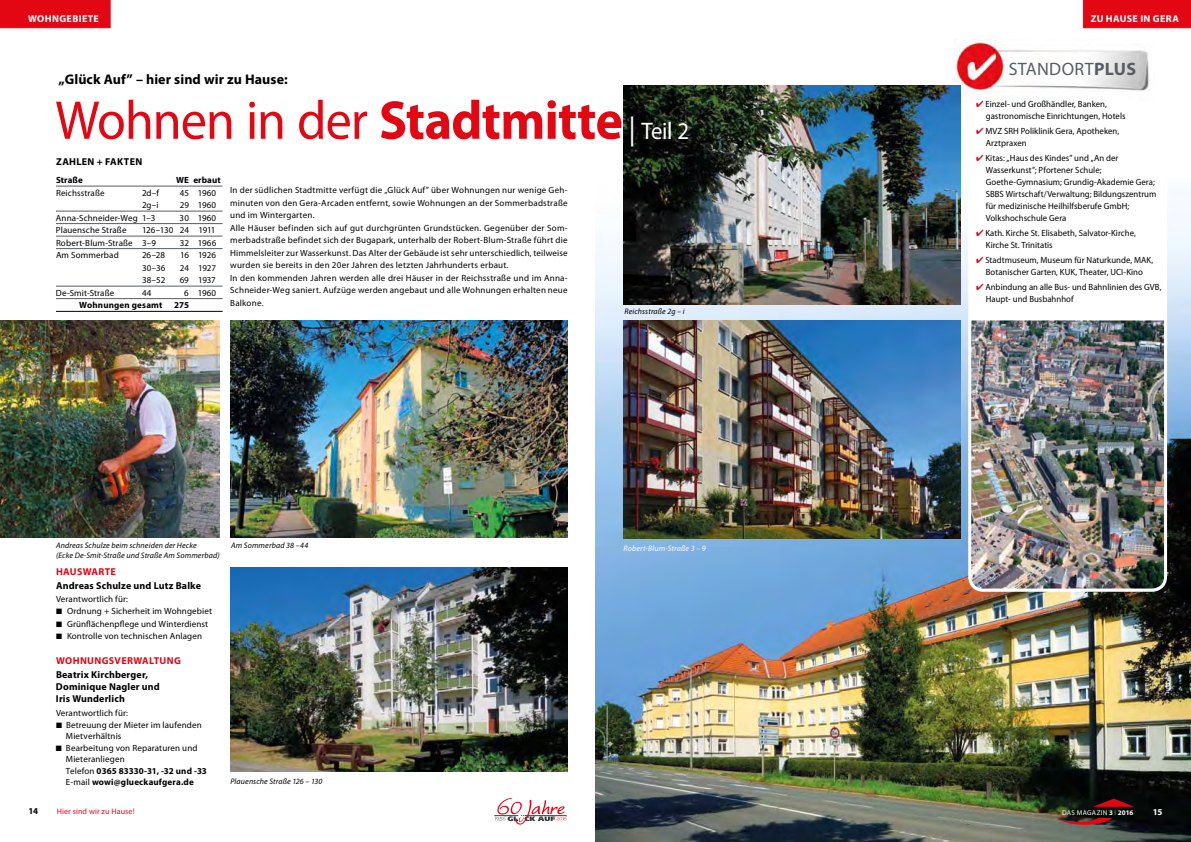
<style>
.page{position:relative;width:1191px;height:842px;background:#fff}
.page>*{position:absolute;margin:0;border:0;box-sizing:border-box;transform-origin:0 0}
.t1{font:55px "Myriad Pro";letter-spacing:-.02em;color:#e30613;scale:.95 1}
.t2{font:18px "Myriad Pro";letter-spacing:.02em;color:#585d63}
.t3{font:700 14px "Myriad Pro";letter-spacing:.005em;color:#000}
.t4{font:700 10px/12px "Myriad Pro";letter-spacing:.015em;color:#000}
.t5{font:700 10px "Myriad Pro";letter-spacing:.03em;color:#e30613}
.t6{font:700 10px "Myriad Pro";letter-spacing:.04em;color:#fff}
.t7{font:9px/12.5px "Myriad Pro";letter-spacing:.015em;color:#000}
.t8{font:700 9px/12.2px "Myriad Pro";letter-spacing:.01em;color:#000}
.t9{font:700 9px "Myriad Pro";color:#fff}
.t10{font:italic 8px/9.6px "Myriad Pro";letter-spacing:.015em;color:#000}
.t11{font:italic 8px "Myriad Pro";letter-spacing:.015em;color:#fff}
.t12{font:8px "Myriad Pro";letter-spacing:.02em;color:#e30613}
.t13{font:7px "Myriad Pro";letter-spacing:.045em;color:#fff}
.s1{font-weight:700}
.s2{font-size:30px;color:#fff}
.s3{font-size:24px;color:#fff}
.s4{font-family:"European Pi Three"}
.s5{font-weight:400}
.s6{color:#e30613}
.s7{font-weight:300}
</style>
<div class="page">
<div style="left:1082px;top:0;width:109px;height:28px;background:#e30613"></div>
<div style="left:0;top:0;width:111px;height:28px;background:#e30613"></div>
<svg style="left:494px;top:798px;width:73px;height:26px"></svg>
<img style="left:230px;top:320px;width:337px;height:217px">
<img style="left:595px;top:178px;width:596px;height:664px">
<svg style="left:966px;top:178px;width:202px;height:415px"></svg>
<img style="left:954px;top:39px;width:196px;height:63px">
<img style="left:624px;top:320px;width:336px;height:219px">
<img style="left:230px;top:567px;width:337px;height:204px">
<img style="left:624px;top:86px;width:336px;height:218px">
<hr style="left:56px;top:186px;width:167px;height:1px;background:#585d63">
<hr style="left:56px;top:211px;width:167px;height:1px;background:#585d63">
<hr style="left:56px;top:223px;width:167px;height:1px;background:#585d63">
<hr style="left:56px;top:236px;width:167px;height:1px;background:#585d63">
<hr style="left:56px;top:248px;width:167px;height:1px;background:#585d63">
<hr style="left:56px;top:286px;width:167px;height:1px;background:#585d63">
<hr style="left:56px;top:298px;width:167px;height:1px;background:#585d63">
<hr style="left:56px;top:311px;width:167px;height:1px;background:#000">
<svg style="left:1057px;top:818px;width:55px;height:7px"></svg>
<svg style="left:1093px;top:798px;width:41px;height:9px"></svg>
<img style="left:971px;top:320px;width:193px;height:268px">
<img style="left:0;top:320px;width:220px;height:217px">
<p class="t6" style="left:28px;top:12px;width:72px">wohngebiete</p>
<p class="t6" style="left:1090px;top:12px;width:90px">zu Hause in Gera</p>
<h3 class="t3" style="left:58px;top:70px;width:231px">„Glück Auf” – hier sind wir zu Hause:</h3>
<h1 class="t1" style="left:55px;top:86px;width:668px">Wohnen in der <span class="s1">Stadtmitte</span> <span class="s2">|</span> <span class="s3">Teil 2</span></h1>
<p class="t4" style="left:56px;top:155px;width:88px">Zahlen + Fakten</p>
<p class="t8" style="left:56px;top:174px;width:28px">Straße</p>
<p class="t8" style="left:142px;top:174px;width:11px">WE</p>
<p class="t8" style="left:193px;top:174px;width:29px">erbaut</p>
<p class="t7" style="left:56px;top:186px;width:50px">Reichsstraße</p>
<p class="t7" style="left:142px;top:186px;width:19px">2d–f</p>
<p class="t7" style="left:180px;top:186px;width:38px">45 1960</p>
<p class="t7" style="left:142px;top:199px;width:18px">2g–i</p>
<p class="t7" style="left:180px;top:199px;width:38px">29 1960</p>
<p class="t7" style="left:56px;top:211px;width:101px">Anna-Schneider-Weg 1–3</p>
<p class="t7" style="left:180px;top:211px;width:38px">30 1960</p>
<p class="t7" style="left:56px;top:224px;width:72px">Plauensche Straße</p>
<p class="t7" style="left:230px;top:184px;width:339px">In der südlichen Stadtmitte verfügt die „Glück Auf” über Wohnungen nur wenige Geh&shy;minuten von den Gera-Arcaden entfernt, sowie Wohnungen an der Sommerbadstraße und im Wintergarten.<br>Alle Häuser befinden sich auf gut durchgrünten Grundstücken. Gegenüber der Som&shy;merbadstraße befindet sich der Bugapark, unterhalb der Robert-Blum-Straße führt die Himmelsleiter zur Wasserkunst. Das Alter der Gebäude ist sehr unterschiedlich, teilweise wurden sie bereits in den 20er Jahren des letzten Jahrhunderts erbaut.<br>In den kommenden Jahren werden alle drei Häuser in der Reichsstraße und im Anna-Schneider-Weg saniert. Aufzüge werden angebaut und alle Wohnungen erhalten neue Balkone.</p>
<p class="t7" style="left:56px;top:224px;width:161px;text-indent:86px">126–130 24 1911<br>Robert-Blum-Straße 3–9</p>
<p class="t7" style="left:180px;top:236px;width:38px">32 1966</p>
<p class="t7" style="left:56px;top:249px;width:64px">Am Sommerbad</p>
<p class="t7" style="left:142px;top:249px;width:25px">26–28</p>
<p class="t7" style="left:180px;top:249px;width:37px">16 1926</p>
<p class="t7" style="left:142px;top:261px;width:25px">30–36</p>
<p class="t7" style="left:180px;top:261px;width:38px">24 1927</p>
<p class="t7" style="left:142px;top:274px;width:25px">38–52</p>
<p class="t7" style="left:180px;top:274px;width:38px">69 1937</p>
<p class="t7" style="left:56px;top:286px;width:60px">De-Smit-Straße</p>
<p class="t7" style="left:142px;top:286px;width:11px">44</p>
<p class="t7" style="left:184px;top:286px;width:33px">6 1960</p>
<p class="t8" style="left:79px;top:299px;width:85px">Wohnungen gesamt</p>
<p class="t8" style="left:174px;top:299px;width:16px">275</p>
<p class="t10" style="left:624px;top:306px;width:62px">Reichsstraße 2g – i</p>
<p class="t10" style="left:56px;top:540px;width:165px">Andreas Schulze beim schneiden der Hecke<br>(Ecke De-Smit-Straße und Straße Am Sommerbad)</p>
<p class="t10" style="left:231px;top:541px;width:79px">Am Sommerbad 38 –44</p>
<p class="t5" style="left:56px;top:565px;width:61px">Hauswarte</p>
<p class="t4" style="left:56px;top:579px;width:146px">Andreas Schulze und Lutz Balke</p>
<p class="t7" style="left:56px;top:593px;width:157px;line-height:12.2px">Verantwortlich für:<br><span class="s4">K</span> Ordnung + Sicherheit im Wohngebiet <span class="s4">K</span> Grünflächenpflege und Winterdienst <span class="s4">K</span> Kontrolle von technischen Anlagen</p>
<p class="t5" style="left:56px;top:654px;width:125px">Wohnungsverwaltung</p>
<p class="t4" style="left:56px;top:668px;width:105px">Beatrix Kirchberger,<br>Dominique Nagler und<br>Iris Wunderlich</p>
<p class="t7" style="left:56px;top:707px;width:147px;line-height:12.2px">Verantwortlich für:<br><span class="s4">K</span> Betreuung der Mieter im laufenden</p>
<p class="t7" style="left:56px;top:730px;width:143px;line-height:12.2px;text-indent:10px">Mietverhältnis<br><span class="s4">K</span> Bearbeitung von Reparaturen und</p>
<p class="t8" style="left:66px;top:752px;width:142px"><span class="s5">Mieteranliegen<br>Telefon</span> 0365 83330-31, -32 und -33</p>
<p class="t8" style="left:66px;top:775px;width:129px"><span class="s5">E-mail</span> wowi@glueckaufgera.de</p>
<p class="t8" style="left:28px;top:805px;width:11px">14</p>
<p class="t12" style="left:57px;top:806px;width:79px">Hier sind wir zu Hause!</p>
<p class="t10" style="left:230px;top:776px;width:93px">Plauensche Straße 126 – 130</p>
<p class="t11" style="left:623px;top:543px;width:84px">Robert-Blum-Straße 3 – 9</p>
<h2 class="t2" style="left:1008px;top:57px;width:129px">STANDORT<span class="s1">PLUS</span></h2>
<p class="t7" style="left:985px;top:98px;width:141px;line-height:12px;text-indent:-10px"><span class="s6">✔</span> Einzel- und Großhändler, Banken, gastronomische Einrichtungen, Hotels</p>
<p class="t7" style="left:985px;top:125px;width:135px;line-height:12px;text-indent:-10px"><span class="s6">✔</span> MVZ SRH Poliklinik Gera, Apotheken,<br>Arztpraxen</p>
<p class="t7" style="left:985px;top:152px;width:172px;line-height:12px;text-indent:-10px"><span class="s6">✔</span> Kitas: „Haus des Kindes” und „An der Wasserkunst”; Pfortener Schule; Goethe-Gymnasium; Grundig-Akademie Gera; SBBS Wirtschaft/Verwaltung; Bildungszentrum für medizinische Heilhilfsberufe GmbH; Volkshochschule Gera</p>
<p class="t7" style="left:985px;top:227px;width:151px;line-height:12px;text-indent:-10px"><span class="s6">✔</span> Kath. Kirche St. Elisabeth, Salvator-Kirche,<br>Kirche St. Trinitatis</p>
<p class="t7" style="left:976px;top:254px;width:179px;line-height:12px;text-align:center"><span class="s6">✔</span> Stadtmuseum, Museum für Naturkunde, MAK,<br>Botanischer Garten, KUK, Theater, UCI-Kino</p>
<p class="t7" style="left:985px;top:280px;width:177px;line-height:12px;text-indent:-10px"><span class="s6">✔</span> Anbindung an alle Bus- und Bahnlinien des GVB,<br>Haupt- und Busbahnhof</p>
<p class="t13" style="left:1062px;top:808px;width:73px">DAS MAGAZIN <span class="s1">3</span> <span class="s7">I</span> <span class="s1">2016</span></p>
<p class="t9" style="left:1152px;top:806px;width:11px">15</p>
</div>
